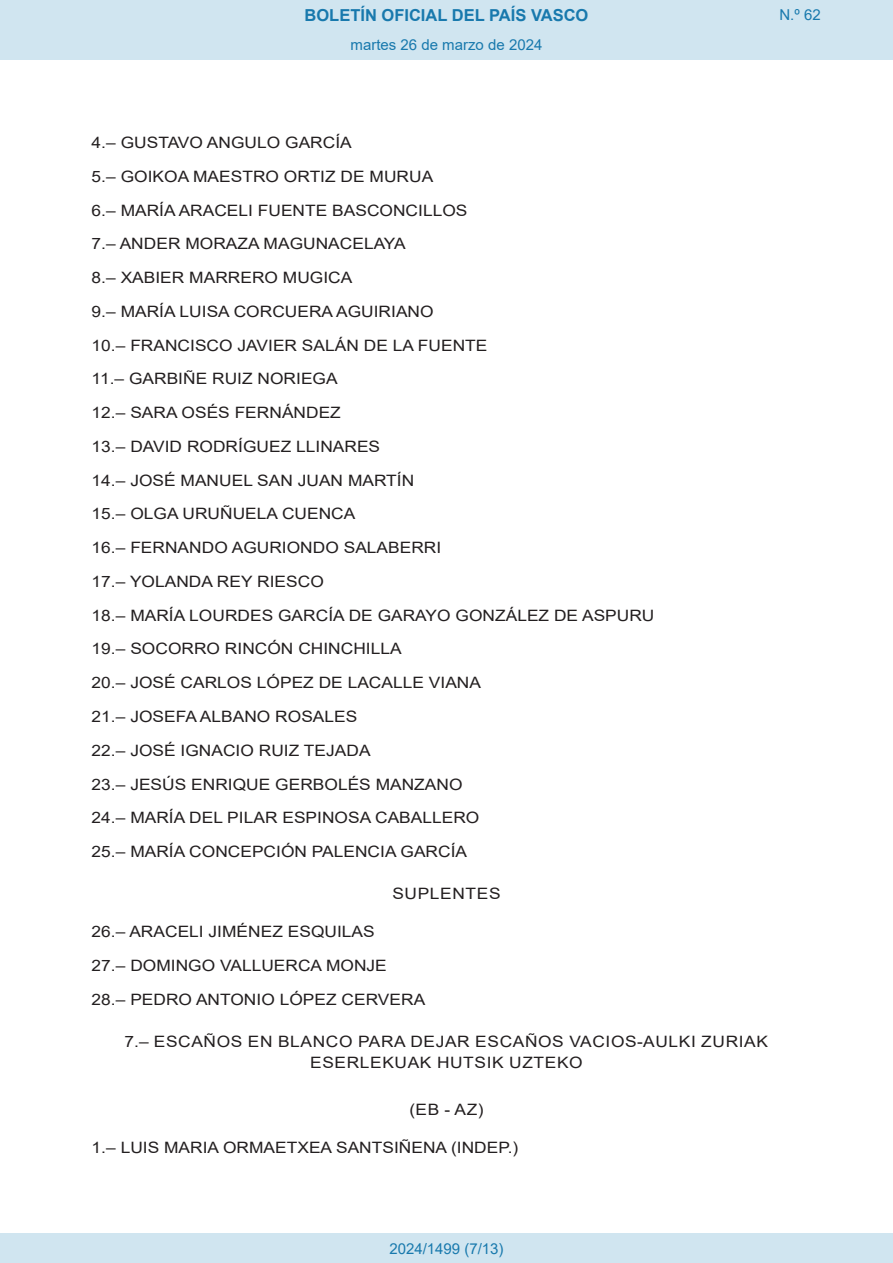
<style>
.page{position:relative;width:893px;height:1263px;background:#fff}
.page>*{position:absolute;margin:0;border:0;box-sizing:border-box;transform-origin:0 0}
.t1{font:700 16.5px "Arial";color:#1879ad}
.BOPVDetalle{font:15.6px "Arial";color:#231f20;scale:1.11 1}
.BOPVClave{font:15.6px/21px "Arial";letter-spacing:.035em;color:#231f20;text-align:center;scale:1.11 1}
.Paginacion_Centro{font:15px "Arial";color:#1879ad}
</style>
<div class="page">
<div style="left:0;top:0;width:893px;height:60px;background:#d0e5f0"></div>
<div style="left:0;top:1233px;width:893px;height:30px;background:#d0e5f0"></div>
<p class="t1" style="left:305px;top:3px;width:285px">BOLETÍN OFICIAL DEL PAÍS VASCO</p>
<p class="Paginacion_Centro" style="left:351px;top:35px;width:193px">martes 26 de marzo de 2024</p>
<p class="Paginacion_Centro" style="left:779px;top:5px;width:43px">N.º 62</p>
<p class="BOPVDetalle" style="left:92px;top:132px;width:236px">4.– GUSTAVO ANGULO GARCÍA</p>
<p class="BOPVDetalle" style="left:92px;top:166px;width:309px">5.– GOIKOA MAESTRO ORTIZ DE MURUA</p>
<p class="BOPVDetalle" style="left:92px;top:199px;width:340px">6.– MARÍA ARACELI FUENTE BASCONCILLOS</p>
<p class="BOPVDetalle" style="left:92px;top:233px;width:285px">7.– ANDER MORAZA MAGUNACELAYA</p>
<p class="BOPVDetalle" style="left:92px;top:267px;width:236px">8.– XABIER MARRERO MUGICA</p>
<p class="BOPVDetalle" style="left:92px;top:301px;width:310px">9.– MARÍA LUISA CORCUERA AGUIRIANO</p>
<p class="BOPVDetalle" style="left:92px;top:334px;width:358px">10.– FRANCISCO JAVIER SALÁN DE LA FUENTE</p>
<p class="BOPVDetalle" style="left:92px;top:368px;width:223px">11.– GARBIÑE RUIZ NORIEGA</p>
<p class="BOPVDetalle" style="left:92px;top:402px;width:226px">12.– SARA OSÉS FERNÁNDEZ</p>
<p class="BOPVDetalle" style="left:92px;top:436px;width:261px">13.– DAVID RODRÍGUEZ LLINARES</p>
<p class="BOPVDetalle" style="left:92px;top:469px;width:292px">14.– JOSÉ MANUEL SAN JUAN MARTÍN</p>
<p class="BOPVDetalle" style="left:92px;top:503px;width:239px">15.– OLGA URUÑUELA CUENCA</p>
<p class="BOPVDetalle" style="left:92px;top:537px;width:316px">16.– FERNANDO AGURIONDO SALABERRI</p>
<p class="BOPVDetalle" style="left:92px;top:571px;width:211px">17.– YOLANDA REY RIESCO</p>
<p class="BOPVDetalle" style="left:92px;top:604px;width:509px">18.– MARÍA LOURDES GARCÍA DE GARAYO GONZÁLEZ DE ASPURU</p>
<p class="BOPVDetalle" style="left:92px;top:638px;width:281px">19.– SOCORRO RINCÓN CHINCHILLA</p>
<p class="BOPVDetalle" style="left:92px;top:672px;width:352px">20.– JOSÉ CARLOS LÓPEZ DE LACALLE VIANA</p>
<p class="BOPVDetalle" style="left:92px;top:706px;width:241px">21.– JOSEFA ALBANO ROSALES</p>
<p class="BOPVDetalle" style="left:92px;top:739px;width:253px">22.– JOSÉ IGNACIO RUIZ TEJADA</p>
<p class="BOPVDetalle" style="left:92px;top:773px;width:336px">23.– JESÚS ENRIQUE GERBOLÉS MANZANO</p>
<p class="BOPVDetalle" style="left:92px;top:807px;width:351px">24.– MARÍA DEL PILAR ESPINOSA CABALLERO</p>
<p class="BOPVDetalle" style="left:92px;top:841px;width:340px">25.– MARÍA CONCEPCIÓN PALENCIA GARCÍA</p>
<p class="BOPVClave" style="left:392px;top:883px;width:99px">SUPLENTES</p>
<p class="BOPVDetalle" style="left:92px;top:921px;width:257px">26.– ARACELI JIMÉNEZ ESQUILAS</p>
<p class="BOPVDetalle" style="left:92px;top:955px;width:267px">27.– DOMINGO VALLUERCA MONJE</p>
<p class="BOPVDetalle" style="left:92px;top:989px;width:302px">28.– PEDRO ANTONIO LÓPEZ CERVERA</p>
<p class="BOPVClave" style="left:124px;top:1031px;width:581px">7.– ESCAÑOS EN BLANCO PARA DEJAR ESCAÑOS VACIOS-AULKI ZURIAK<br>ESERLEKUAK HUTSIK UZTEKO</p>
<p class="BOPVClave" style="left:409px;top:1098px;width:68px">(EB - AZ)</p>
<p class="BOPVDetalle" style="left:92px;top:1136px;width:386px">1.– LUIS MARIA ORMAETXEA SANTSIÑENA (INDEP.)</p>
<p class="Paginacion_Centro" style="left:389px;top:1238px;width:116px">2024/1499 (7/13)</p>
</div>
